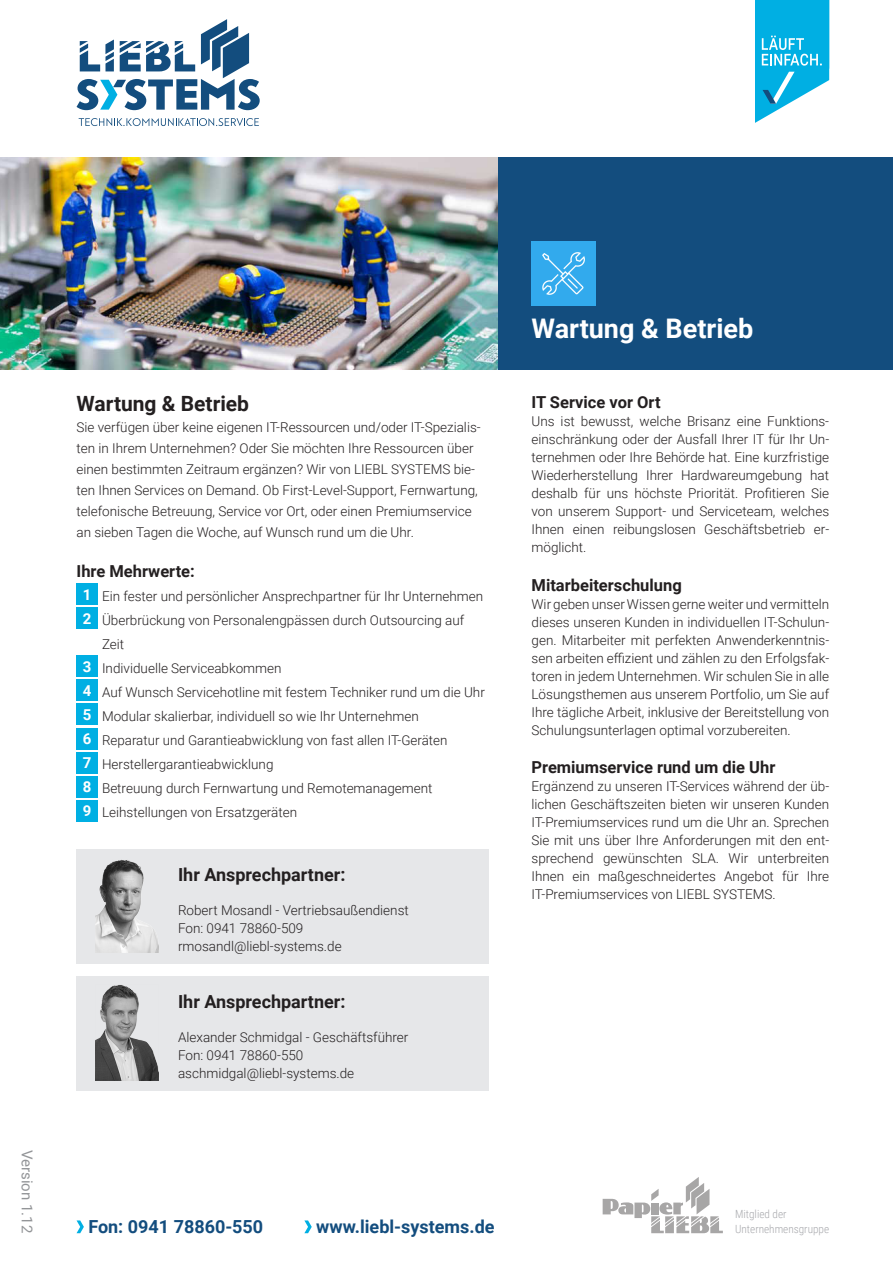
<style>
.page{position:relative;width:893px;height:1263px;background:#fff}
.page>*{position:absolute;margin:0;border:0;box-sizing:border-box;transform-origin:0 0}
.t1{font:700 27px "Roboto";color:#fff}
.t2{font:700 21px "Roboto";color:#231f20}
.t3{font:700 18px "Roboto";color:#231f20}
.t4{font:700 18px "Roboto";color:#134d7e}
.t5{font:700 16.5px "Roboto";color:#231f20}
.t6{font:15px "Roboto";color:#939598}
.t7{font:300 13.5px/18px "Roboto";color:#231f20}
.t8{font:300 11.25px/15px "Roboto Condensed";color:#a8a9ad}
.s1{font-weight:700;font-size:15px;color:#fff}
</style>
<div class="page">
<svg style="left:755px;top:0;width:74px;height:123px"></svg>
<svg style="left:79px;top:118px;width:180px;height:8px"></svg>
<svg style="left:77px;top:19px;width:183px;height:91px"></svg>
<svg style="left:77px;top:1220px;width:7px;height:13px"></svg>
<svg style="left:304px;top:1220px;width:8px;height:13px"></svg>
<svg style="left:603px;top:1177px;width:120px;height:56px"></svg>
<svg style="left:77px;top:584px;width:21px;height:45px"></svg>
<svg style="left:77px;top:656px;width:21px;height:165px;background:#14b5e5"></svg>
<div style="left:497px;top:157px;width:396px;height:213px;background:#134d7e"></div>
<img style="left:0;top:157px;width:497px;height:213px">
<img style="left:531px;top:241px;width:64px;height:64px">
<div style="left:77px;top:976px;width:412px;height:115px;background:#e6e7e9"></div>
<img style="left:95px;top:985px;width:64px;height:95px">
<div style="left:77px;top:849px;width:412px;height:114px;background:#e6e7e9"></div>
<img style="left:95px;top:857px;width:64px;height:96px">
<p class="t6" style="left:38px;top:1150px;width:85px;rotate:90deg">Version 1.12</p>
<h2 class="t2" style="left:77px;top:389px;width:174px">Wartung &amp; Betrieb</h2>
<p class="t7" style="left:77px;top:416px;width:406px;line-height:21px">Sie verfügen über keine eigenen IT-Ressourcen und/oder IT-Spezialis&shy;ten in Ihrem Unternehmen? Oder Sie möchten Ihre Ressourcen über einen bestimmten Zeitraum ergänzen? Wir von LIEBL SYSTEMS bie&shy;ten Ihnen Services on Demand. Ob First-Level-Support, Fernwartung, telefonische Betreuung, Service vor Ort, oder einen Premiumservice an sieben Tagen die Woche, auf Wunsch rund um die Uhr.</p>
<p class="t5" style="left:77px;top:559px;width:120px">Ihre Mehrwerte:</p>
<p class="t7" style="left:83px;top:586px;width:402px"><span class="s1">1</span> Ein fester und persönlicher Ansprechpartner für Ihr Unternehmen</p>
<p class="t7" style="left:83px;top:610px;width:383px"><span class="s1">2</span> Überbrückung von Personalengpässen durch Outsourcing auf</p>
<p class="t7" style="left:102px;top:634px;width:24px">Zeit</p>
<p class="t7" style="left:83px;top:658px;width:200px"><span class="s1">3</span> Individuelle Serviceabkommen</p>
<p class="t7" style="left:83px;top:682px;width:404px"><span class="s1">4</span> Auf Wunsch Servicehotline mit festem Techniker rund um die Uhr</p>
<p class="t7" style="left:83px;top:706px;width:337px"><span class="s1">5</span> Modular skalierbar, individuell so wie Ihr Unternehmen</p>
<p class="t7" style="left:83px;top:730px;width:366px"><span class="s1">6</span> Reparatur und Garantieabwicklung von fast allen IT-Geräten</p>
<p class="t7" style="left:83px;top:754px;width:192px"><span class="s1">7</span> Herstellergarantieabwicklung</p>
<p class="t7" style="left:83px;top:778px;width:351px"><span class="s1">8</span> Betreuung durch Fernwartung und Remotemanagement</p>
<p class="t7" style="left:83px;top:802px;width:216px"><span class="s1">9</span> Leihstellungen von Ersatzgeräten</p>
<h3 class="t3" style="left:178px;top:861px;width:169px">Ihr Ansprechpartner:</h3>
<p class="t7" style="left:178px;top:900px;width:232px">Robert Mosandl - Vertriebsaußendienst<br>Fon: 0941 78860-509 rmosandl@liebl-systems.de</p>
<h3 class="t3" style="left:178px;top:989px;width:169px">Ihr Ansprechpartner:</h3>
<p class="t7" style="left:178px;top:1028px;width:232px">Alexander Schmidgal - Geschäftsführer<br>Fon: 0941 78860-550 aschmidgal@liebl-systems.de</p>
<h1 class="t1" style="left:531px;top:310px;width:223px">Wartung &amp; Betrieb</h1>
<p class="t5" style="left:531px;top:390px;width:131px">IT Service vor Ort</p>
<p class="t7" style="left:531px;top:412px;width:299px;text-align:justify">Uns ist bewusst, welche Brisanz eine Funktions&shy;einschränkung oder der Ausfall Ihrer IT für Ihr Un&shy;ternehmen oder Ihre Behörde hat. Eine kurzfristige Wiederherstellung Ihrer Hardwareumgebung hat deshalb für uns höchste Priorität. Profitieren Sie von unserem Support- und Serviceteam, welches Ihnen einen reibungslosen Geschäftsbetrieb er&shy;möglicht.</p>
<p class="t5" style="left:531px;top:574px;width:152px">Mitarbeiterschulung</p>
<p class="t7" style="left:531px;top:595px;width:299px;text-align:justify">Wir geben unser Wissen gerne weiter und vermitteln dieses unseren Kunden in individuellen IT-Schulun&shy;gen. Mitarbeiter mit perfekten Anwenderkenntnis&shy;sen arbeiten effizient und zählen zu den Erfolgsfak&shy;toren in jedem Unternehmen. Wir schulen Sie in alle Lösungsthemen aus unserem Portfolio, um Sie auf Ihre tägliche Arbeit, inklusive der Bereitstellung von Schulungsunterlagen optimal vorzubereiten.</p>
<p class="t5" style="left:531px;top:756px;width:245px">Premiumservice rund um die Uhr</p>
<p class="t7" style="left:531px;top:777px;width:299px;text-align:justify">Ergänzend zu unseren IT-Services während der üb&shy;lichen Geschäftszeiten bieten wir unseren Kunden IT-Premiumservices rund um die Uhr an. Sprechen Sie mit uns über Ihre Anforderungen mit den ent&shy;sprechend gewünschten SLA. Wir unterbreiten Ihnen ein maßgeschneidertes Angebot für Ihre IT-Premiumservices von LIEBL SYSTEMS.</p>
<h3 class="t4" style="left:88px;top:1214px;width:176px">Fon: 0941 78860-550</h3>
<h3 class="t4" style="left:316px;top:1214px;width:180px">www.liebl-systems.de</h3>
<p class="t8" style="left:735px;top:1206px;width:96px">Mitglied der<br>Unternehmensgruppe</p>
</div>
